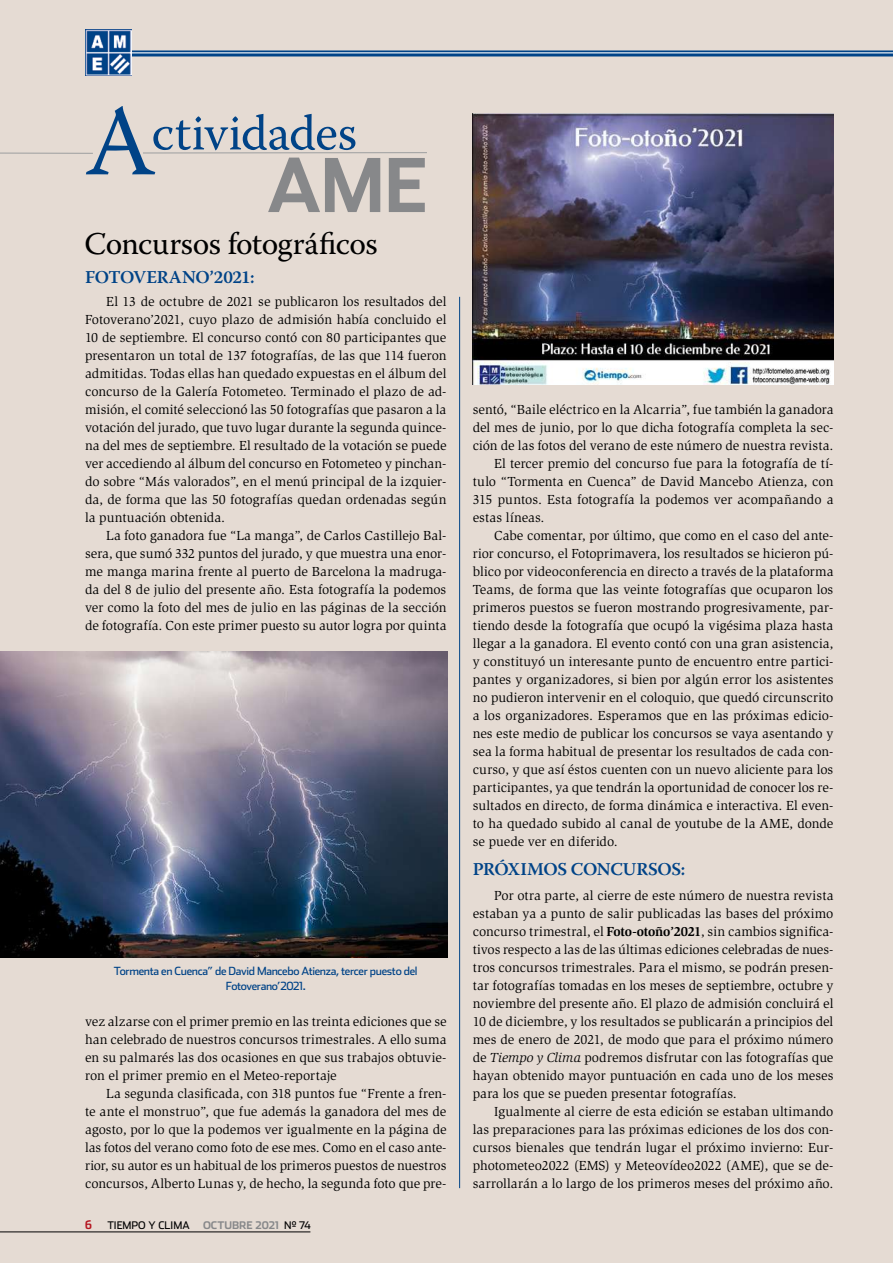
<style>
.page{position:relative;width:893px;height:1263px;background:#e5dbd3}
.page>*{position:absolute;margin:0;border:0;box-sizing:border-box;transform-origin:0 0}
.t1{font:700 73.95px "Stainless";color:#87888a}
.t2{font:50.1px "Warnock Pro";letter-spacing:-.01em;color:#004387}
.t3{font:31.5px "Warnock Pro";letter-spacing:-.015em;color:#000}
.t4{font:600 18px "Warnock Pro";letter-spacing:-.02em;color:#004387}
.t5{font:13.5px/18px "Slimbach Std";color:#000;text-align:justify}
.t6{font:700 12px "Stainless Cond";color:#b51621}
.t7{font:11.25px/15px "Stainless";letter-spacing:-.03em;color:#004387;text-align:center}
.t8{font:700 10.5px "Stainless";color:#87888a}
.t9{font:10.5px "Stainless";color:#000}
.s1{font-size:100.2px}
.s2{font-weight:400;color:#000}
.s3{font-weight:700}
.s4{font-style:italic}
</style>
<div class="page">
<hr style="left:459px;top:297px;width:1px;height:891px;background:#004387">
<hr style="left:0;top:1231px;width:310px;height:1px;background:#000">
<svg style="left:131px;top:50px;width:762px;height:6px;background:#2c6298"></svg>
<img style="left:85px;top:30px;width:46px;height:46px">
<hr style="left:130px;top:52px;width:763px;height:1px;background:#fff">
<hr style="left:143px;top:152px;width:284px;height:1px;background:#9c9e9f">
<img style="left:0;top:651px;width:447px;height:307px">
<img style="left:473px;top:114px;width:360px;height:271px">
<hr style="left:0;top:153px;width:93px;height:1px;background:#9c9e9f">
<h2 class="t2" style="left:85px;top:103px;width:274px"><span class="s1">A</span>ctividades</h2>
<h1 class="t1" style="left:267px;top:141px;width:162px">AME</h1>
<h3 class="t3" style="left:84px;top:225px;width:295px">Concursos fotográficos</h3>
<h3 class="t4" style="left:85px;top:266px;width:171px">FOTOVERANO’2021:</h3>
<p class="t5" style="left:85px;top:293px;width:363px;text-indent:21px">El 13 de octubre de 2021 se publicaron los resultados del Fotoverano’2021, cuyo plazo de admisión había concluido el 10 de septiembre. El concurso contó con 80 participantes que presentaron un total de 137 fotografías, de las que 114 fueron admitidas. Todas ellas han quedado expuestas en el álbum del concurso de la Galería Fotometeo. Terminado el plazo de ad&shy;misión, el comité seleccionó las 50 fotografías que pasaron a la votación del jurado, que tuvo lugar durante la segunda quince&shy;na del mes de septiembre. El resultado de la votación se puede ver accediendo al álbum del concurso en Fotometeo y pinchan&shy;do sobre “Más valorados”, en el menú principal de la izquier&shy;da, de forma que las 50 fotografías quedan ordenadas según la puntuación obtenida.</p>
<p class="t5" style="left:85px;top:527px;width:363px;text-indent:21px">La foto ganadora fue “La manga”, de Carlos Castillejo Bal&shy;sera, que sumó 332 puntos del jurado, y que muestra una enor&shy;me manga marina frente al puerto de Barcelona la madruga&shy;da del 8 de julio del presente año. Esta fotografía la podemos ver como la foto del mes de julio en las páginas de la sección de fotografía. Con este primer puesto su autor logra por quinta</p>
<p class="t7" style="left:114px;top:963px;width:305px">Tormenta en Cuenca” de David Mancebo Atienza, tercer puesto del<br>Fotoverano’2021.</p>
<p class="t5" style="left:85px;top:1012px;width:363px">vez alzarse con el primer premio en las treinta ediciones que se han celebrado de nuestros concursos trimestrales. A ello suma en su palmarés las dos ocasiones en que sus trabajos obtuvie&shy;ron el primer premio en el Meteo-reportaje</p>
<p class="t5" style="left:85px;top:1084px;width:363px;text-indent:21px">La segunda clasificada, con 318 puntos fue “Frente a fren&shy;te ante el monstruo”, que fue además la ganadora del mes de agosto, por lo que la podemos ver igualmente en la página de las fotos del verano como foto de ese mes. Como en el caso ante&shy;rior, su autor es un habitual de los primeros puestos de nuestros concursos, Alberto Lunas y, de hecho, la segunda foto que pre-</p>
<p class="t6" style="left:85px;top:1218px;width:8px">6</p>
<p class="t9" style="left:107px;top:1219px;width:83px">TIEMPO YCLIMA</p>
<p class="t8" style="left:203px;top:1219px;width:109px">OCTUBRE 2021 <span class="s2">Nº 74</span></p>
<p class="t5" style="left:473px;top:401px;width:362px">sentó, “Baile eléctrico en la Alcarria”, fue también la ganadora</p>
<p class="t5" style="left:473px;top:419px;width:362px">del mes de junio, por lo que dicha fotografía completa la sec-</p>
<p class="t5" style="left:473px;top:437px;width:362px">ción de las fotos del verano de este número de nuestra revista.</p>
<p class="t5" style="left:494px;top:455px;width:341px">El tercer premio del concurso fue para la fotografía de tí-</p>
<p class="t5" style="left:473px;top:473px;width:362px">tulo “Tormenta en Cuenca” de David Mancebo Atienza, con</p>
<p class="t5" style="left:473px;top:491px;width:362px">315 puntos. Esta fotografía la podemos ver acompañando a</p>
<p class="t5" style="left:473px;top:509px;width:73px">estas líneas.</p>
<p class="t5" style="left:494px;top:527px;width:341px">Cabe comentar, por último, que como en el caso del ante-</p>
<p class="t5" style="left:473px;top:545px;width:362px">rior concurso, el Fotoprimavera, los resultados se hicieron pú-</p>
<p class="t5" style="left:473px;top:563px;width:362px">blico por videoconferencia en directo a través de la plataforma</p>
<p class="t5" style="left:473px;top:581px;width:362px">Teams, de forma que las veinte fotografías que ocuparon los</p>
<p class="t5" style="left:473px;top:599px;width:362px">primeros puestos se fueron mostrando progresivamente, par-</p>
<p class="t5" style="left:473px;top:617px;width:362px">tiendo desde la fotografía que ocupó la vigésima plaza hasta</p>
<p class="t5" style="left:473px;top:635px;width:362px">llegar a la ganadora. El evento contó con una gran asistencia,</p>
<p class="t5" style="left:473px;top:653px;width:362px">y constituyó un interesante punto de encuentro entre partici-</p>
<p class="t5" style="left:473px;top:671px;width:362px">pantes y organizadores, si bien por algún error los asistentes</p>
<p class="t5" style="left:473px;top:689px;width:362px">no pudieron intervenir en el coloquio, que quedó circunscrito</p>
<p class="t5" style="left:473px;top:706px;width:362px">a los organizadores. Esperamos que en las próximas edicio-</p>
<p class="t5" style="left:473px;top:724px;width:362px">nes este medio de publicar los concursos se vaya asentando y</p>
<p class="t5" style="left:473px;top:742px;width:362px">sea la forma habitual de presentar los resultados de cada con-</p>
<p class="t5" style="left:473px;top:760px;width:362px">curso, y que así éstos cuenten con un nuevo aliciente para los</p>
<p class="t5" style="left:473px;top:778px;width:362px">participantes, ya que tendrán la oportunidad de conocer los re-</p>
<p class="t5" style="left:473px;top:796px;width:362px">sultados en directo, de forma dinámica e interactiva. El even-</p>
<p class="t5" style="left:473px;top:814px;width:362px">to ha quedado subido al canal de youtube de la AME, donde</p>
<p class="t5" style="left:473px;top:832px;width:147px">se puede ver en diferido.</p>
<h3 class="t4" style="left:473px;top:859px;width:214px">PRÓXIMOS CONCURSOS:</h3>
<p class="t5" style="left:473px;top:887px;width:362px;text-indent:21px">Por otra parte, al cierre de este número de nuestra revista estaban ya a punto de salir publicadas las bases del próximo concurso trimestral, el <span class="s3">Foto-otoño’2021</span>, sin cambios significa&shy;tivos respecto a las de las últimas ediciones celebradas de nues&shy;tros concursos trimestrales. Para el mismo, se podrán presen&shy;tar fotografías tomadas en los meses de septiembre, octubre y noviembre del presente año. El plazo de admisión concluirá el 10 de diciembre, y los resultados se publicarán a principios del mes de enero de 2021, de modo que para el próximo número de <span class="s4">Tiempo y Clima</span> podremos disfrutar con las fotografías que hayan obtenido mayor puntuación en cada uno de los meses para los que se pueden presentar fotografías.</p>
<p class="t5" style="left:473px;top:1103px;width:362px;text-indent:21px">Igualmente al cierre de esta edición se estaban ultimando las preparaciones para las próximas ediciones de los dos con&shy;cursos bienales que tendrán lugar el próximo invierno: Eur&shy;photometeo2022 (EMS) y Meteovídeo2022 (AME), que se de&shy;sarrollarán a lo largo de los primeros meses del próximo año.</p>
</div>
